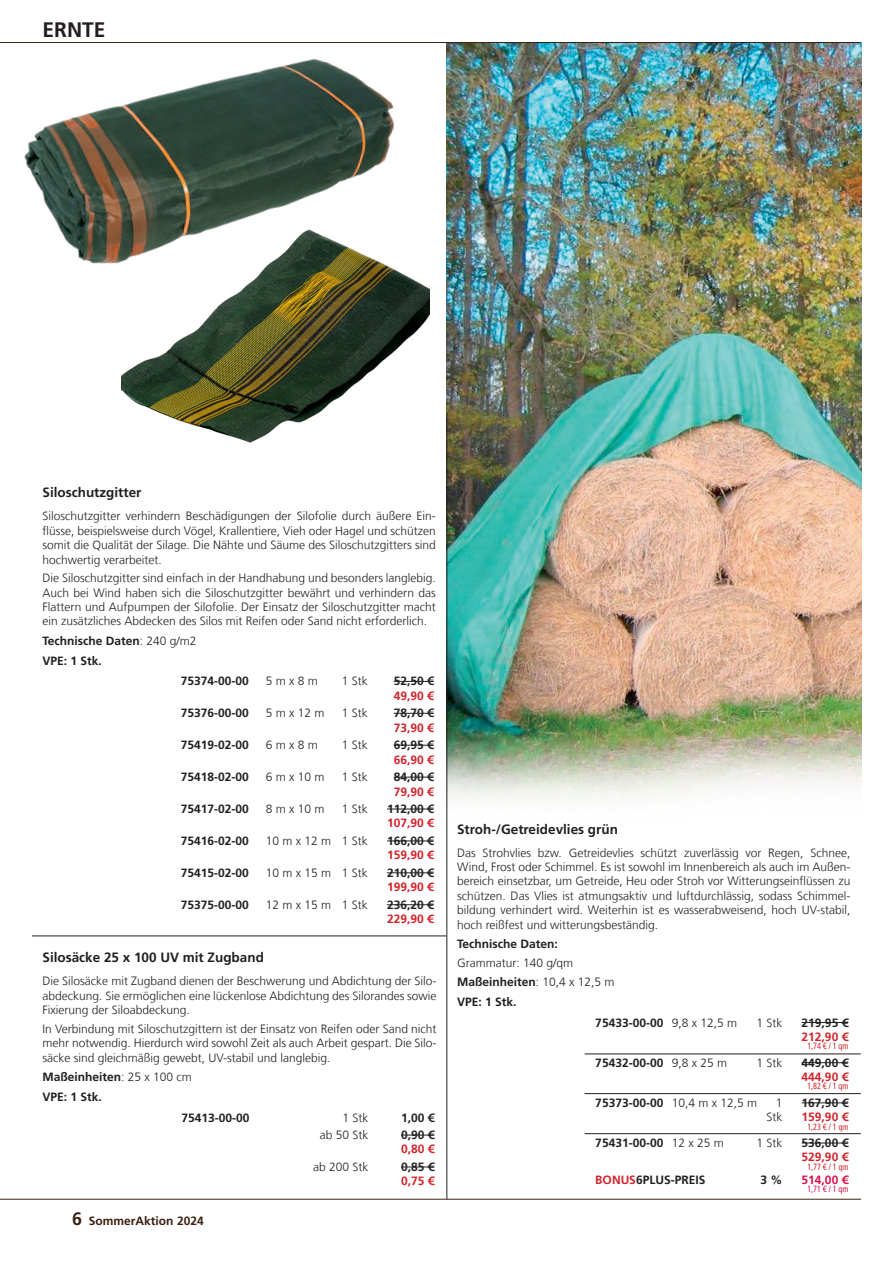
<style>
.page{position:relative;width:893px;height:1263px;background:#fff}
.page>*{position:absolute;margin:0;border:0;box-sizing:border-box;transform-origin:0 0}
.t1{font:700 21px "Frutiger LT Com";color:#231f20}
.t2{font:700 13.5px "Frutiger LT Com";color:#231f20}
.t3{font:300 12px/14.4px "Frutiger LT Com";color:#231f20;text-align:justify}
.t4{font:700 12px "Frutiger LT Com";color:#231f20}
.t5{font:700 12px "Frutiger LT Com";color:#d1232a}
.t6{font:700 12px "Frutiger LT Com";color:#3a2111}
.t7{font:700 12px "Frutiger LT Com";color:#d60f48}
.t8{font:condensed 9px "Frutiger LT Com";color:#d1232a;scale:.9 1}
.t9{font:condensed 9px "Frutiger LT Com";color:#d60f48;scale:.9 1}
.s1{font-weight:300}
.s2{font-size:18px}
.s3{font-weight:700}
.s4{color:#d1232a}
</style>
<div class="page">
<img style="left:446px;top:43px;width:415px;height:776px">
<hr style="left:401px;top:1135px;width:33px;height:1px;background:#231f20">
<hr style="left:401px;top:1167px;width:33px;height:1px;background:#231f20">
<hr style="left:446px;top:412px;width:1px;height:787px;background:#231f20">
<hr style="left:394px;top:681px;width:40px;height:1px;background:#231f20">
<hr style="left:394px;top:713px;width:40px;height:1px;background:#231f20">
<hr style="left:394px;top:745px;width:40px;height:1px;background:#231f20">
<hr style="left:394px;top:777px;width:40px;height:1px;background:#231f20">
<hr style="left:387px;top:809px;width:47px;height:1px;background:#231f20">
<hr style="left:387px;top:841px;width:47px;height:1px;background:#231f20">
<hr style="left:387px;top:872px;width:47px;height:1px;background:#231f20">
<hr style="left:387px;top:904px;width:47px;height:1px;background:#231f20">
<hr style="left:585px;top:1093px;width:276px;height:1px;background:#231f20">
<hr style="left:585px;top:1053px;width:276px;height:1px;background:#231f20">
<hr style="left:585px;top:1133px;width:276px;height:1px;background:#231f20">
<hr style="left:802px;top:1022px;width:46px;height:1px;background:#231f20">
<hr style="left:802px;top:1062px;width:46px;height:1px;background:#231f20">
<hr style="left:802px;top:1102px;width:46px;height:1px;background:#231f20">
<hr style="left:802px;top:1143px;width:46px;height:1px;background:#231f20">
<hr style="left:32px;top:935px;width:414px;height:1px;background:#231f20">
<hr style="left:0;top:1199px;width:861px;height:1px;background:#3a2111">
<hr style="left:0;top:42px;width:861px;height:1px;background:#3a2111">
<img style="left:24px;top:58px;width:370px;height:206px">
<img style="left:122px;top:196px;width:307px;height:247px">
<h1 class="t1" style="left:43px;top:17px;width:65px">ERNTE</h1>
<p class="t2" style="left:43px;top:485px;width:101px">Siloschutzgitter</p>
<p class="t3" style="left:43px;top:509px;width:395px">Siloschutzgitter verhindern Beschädigungen der Silofolie durch äußere Ein&shy;flüsse, beispielsweise durch Vögel, Krallentiere, Vieh oder Hagel und schützen somit die Qualität der Silage. Die Nähte und Säume des Siloschutzgitters sind hochwertig verarbeitet.</p>
<p class="t3" style="left:43px;top:571px;width:395px">Die Siloschutzgitter sind einfach in der Handhabung und besonders langlebig.<br>Auch bei Wind haben sich die Siloschutzgitter bewährt und verhindern das Flattern und Aufpumpen der Silofolie. Der Einsatz der Siloschutzgitter macht ein zusätzliches Abdecken des Silos mit Reifen oder Sand nicht erforderlich.</p>
<p class="t4" style="left:43px;top:633px;width:156px">Technische Daten<span class="s1">: 240 g/m2</span></p>
<p class="t4" style="left:43px;top:654px;width:61px">VPE: 1 Stk.</p>
<p class="t4" style="left:181px;top:674px;width:70px">75374-00-00</p>
<p class="t3" style="left:266px;top:674px;width:54px">5 m x 8 m</p>
<p class="t3" style="left:342px;top:674px;width:28px">1 Stk</p>
<p class="t4" style="left:394px;top:674px;width:42px">52,50 €</p>
<p class="t5" style="left:394px;top:688px;width:42px">49,90 €</p>
<p class="t4" style="left:181px;top:706px;width:70px">75376-00-00</p>
<p class="t3" style="left:266px;top:706px;width:60px">5 m x 12 m</p>
<p class="t3" style="left:342px;top:706px;width:28px">1 Stk</p>
<p class="t4" style="left:394px;top:706px;width:42px">78,70 €</p>
<p class="t5" style="left:394px;top:720px;width:42px">73,90 €</p>
<p class="t4" style="left:181px;top:738px;width:70px">75419-02-00</p>
<p class="t3" style="left:266px;top:738px;width:54px">6 m x 8 m</p>
<p class="t3" style="left:342px;top:738px;width:28px">1 Stk</p>
<p class="t4" style="left:394px;top:738px;width:42px">69,95 €</p>
<p class="t5" style="left:394px;top:752px;width:42px">66,90 €</p>
<p class="t4" style="left:181px;top:770px;width:70px">75418-02-00</p>
<p class="t3" style="left:266px;top:770px;width:60px">6 m x 10 m</p>
<p class="t3" style="left:342px;top:770px;width:28px">1 Stk</p>
<p class="t4" style="left:394px;top:770px;width:42px">84,00 €</p>
<p class="t5" style="left:394px;top:784px;width:42px">79,90 €</p>
<p class="t4" style="left:181px;top:802px;width:70px">75417-02-00</p>
<p class="t3" style="left:266px;top:802px;width:60px">8 m x 10 m</p>
<p class="t3" style="left:342px;top:802px;width:28px">1 Stk</p>
<p class="t4" style="left:387px;top:802px;width:48px">112,00 €</p>
<p class="t5" style="left:387px;top:816px;width:48px">107,90 €</p>
<p class="t4" style="left:181px;top:834px;width:70px">75416-02-00</p>
<p class="t3" style="left:266px;top:834px;width:104px">10 m x 12 m 1 Stk</p>
<p class="t4" style="left:387px;top:834px;width:48px">166,00 €</p>
<p class="t5" style="left:387px;top:848px;width:48px">159,90 €</p>
<p class="t4" style="left:181px;top:866px;width:70px">75415-02-00</p>
<p class="t3" style="left:266px;top:865px;width:104px">10 m x 15 m 1 Stk</p>
<p class="t4" style="left:387px;top:866px;width:48px">210,00 €</p>
<p class="t5" style="left:387px;top:880px;width:48px">199,90 €</p>
<p class="t4" style="left:181px;top:897px;width:70px">75375-00-00</p>
<p class="t3" style="left:266px;top:897px;width:104px">12 m x 15 m 1 Stk</p>
<p class="t4" style="left:387px;top:897px;width:48px">236,20 €</p>
<p class="t5" style="left:387px;top:912px;width:48px">229,90 €</p>
<p class="t2" style="left:43px;top:950px;width:223px">Silosäcke 25 x 100 UV mit Zugband</p>
<p class="t3" style="left:43px;top:974px;width:396px">Die Silosäcke mit Zugband dienen der Beschwerung und Abdichtung der Silo&shy;abdeckung. Sie ermöglichen eine lückenlose Abdichtung des Silorandes sowie Fixierung der Siloabdeckung.</p>
<p class="t3" style="left:43px;top:1021px;width:396px">In Verbindung mit Siloschutzgittern ist der Einsatz von Reifen oder Sand nicht mehr notwendig. Hierdurch wird sowohl Zeit als auch Arbeit gespart. Die Silo&shy;säcke sind gleichmäßig gewebt, UV-stabil und langlebig.</p>
<p class="t4" style="left:43px;top:1069px;width:151px">Maßeinheiten<span class="s1">: 25 x 100 cm</span></p>
<p class="t4" style="left:43px;top:1090px;width:61px">VPE: 1 Stk.</p>
<p class="t4" style="left:181px;top:1110px;width:70px">75413-00-00</p>
<p class="t3" style="left:343px;top:1110px;width:28px">1 Stk</p>
<p class="t4" style="left:401px;top:1110px;width:35px">1,00 €</p>
<p class="t3" style="left:320px;top:1128px;width:50px">ab 50 Stk</p>
<p class="t4" style="left:401px;top:1128px;width:35px">0,90 €</p>
<p class="t5" style="left:401px;top:1142px;width:35px">0,80 €</p>
<p class="t3" style="left:313px;top:1160px;width:57px">ab 200 Stk</p>
<p class="t4" style="left:401px;top:1160px;width:35px">0,85 €</p>
<p class="t5" style="left:401px;top:1174px;width:35px">0,75 €</p>
<p class="t6" style="left:72px;top:1214px;width:133px"><span class="s2">6</span> SommerAktion 2024</p>
<p class="t2" style="left:457px;top:821px;width:162px">Stroh-/Getreidevlies grün</p>
<p class="t3" style="left:457px;top:845px;width:395px">Das Strohvlies bzw. Getreidevlies schützt zuverlässig vor Regen, Schnee, Wind, Frost oder Schimmel. Es ist sowohl im Innenbereich als auch im Außen&shy;bereich einsetzbar, um Getreide, Heu oder Stroh vor Witterungseinflüssen zu schützen. Das Vlies ist atmungsaktiv und luftdurchlässig, sodass Schimmel&shy;bildung verhindert wird. Weiterhin ist es wasserabweisend, hoch UV-stabil, hoch reißfest und witterungsbeständig.</p>
<p class="t4" style="left:457px;top:937px;width:102px">Technische Daten:</p>
<p class="t3" style="left:457px;top:953px;width:159px;line-height:19.2px">Grammatur: 140 g/qm<br><span class="s3">Maßeinheiten</span>: 10,4 x 12,5 m</p>
<p class="t4" style="left:457px;top:995px;width:61px">VPE: 1 Stk.</p>
<p class="t4" style="left:595px;top:1015px;width:143px">75433-00-00 <span class="s1">9,8 x 12,5 m</span></p>
<p class="t3" style="left:756px;top:1015px;width:28px">1 Stk</p>
<p class="t4" style="left:802px;top:1015px;width:48px">219,95 €</p>
<p class="t5" style="left:802px;top:1030px;width:48px">212,90 €</p>
<p class="t8" style="left:807px;top:1041px;width:47px">1,74 € / 1 qm</p>
<p class="t4" style="left:595px;top:1055px;width:133px">75432-00-00 <span class="s1">9,8 x 25 m</span></p>
<p class="t3" style="left:756px;top:1055px;width:28px">1 Stk</p>
<p class="t4" style="left:802px;top:1055px;width:48px">449,00 €</p>
<p class="t5" style="left:802px;top:1070px;width:48px">444,90 €</p>
<p class="t8" style="left:807px;top:1081px;width:47px">1,82 € / 1 qm</p>
<p class="t4" style="left:595px;top:1096px;width:163px">75373-00-00 <span class="s1">10,4 m x 12,5 m</span></p>
<p class="t3" style="left:766px;top:1095px;width:17px;text-align:right">1<br>Stk</p>
<p class="t4" style="left:802px;top:1096px;width:48px">167,90 €</p>
<p class="t5" style="left:802px;top:1110px;width:48px">159,90 €</p>
<p class="t8" style="left:807px;top:1121px;width:47px">1,23 € / 1 qm</p>
<p class="t4" style="left:595px;top:1136px;width:130px">75431-00-00 <span class="s1">12 x 25 m</span></p>
<p class="t3" style="left:756px;top:1136px;width:28px">1 Stk</p>
<p class="t4" style="left:802px;top:1136px;width:48px">536,00 €</p>
<p class="t5" style="left:802px;top:1150px;width:48px">529,90 €</p>
<p class="t8" style="left:807px;top:1161px;width:47px">1,77 € / 1 qm</p>
<p class="t4" style="left:595px;top:1173px;width:112px"><span class="s4">BONUS</span>6PLUS-PREIS</p>
<p class="t4" style="left:760px;top:1173px;width:24px">3 %</p>
<p class="t7" style="left:802px;top:1173px;width:48px">514,00 €</p>
<p class="t9" style="left:807px;top:1184px;width:47px">1,71 € / 1 qm</p>
</div>
